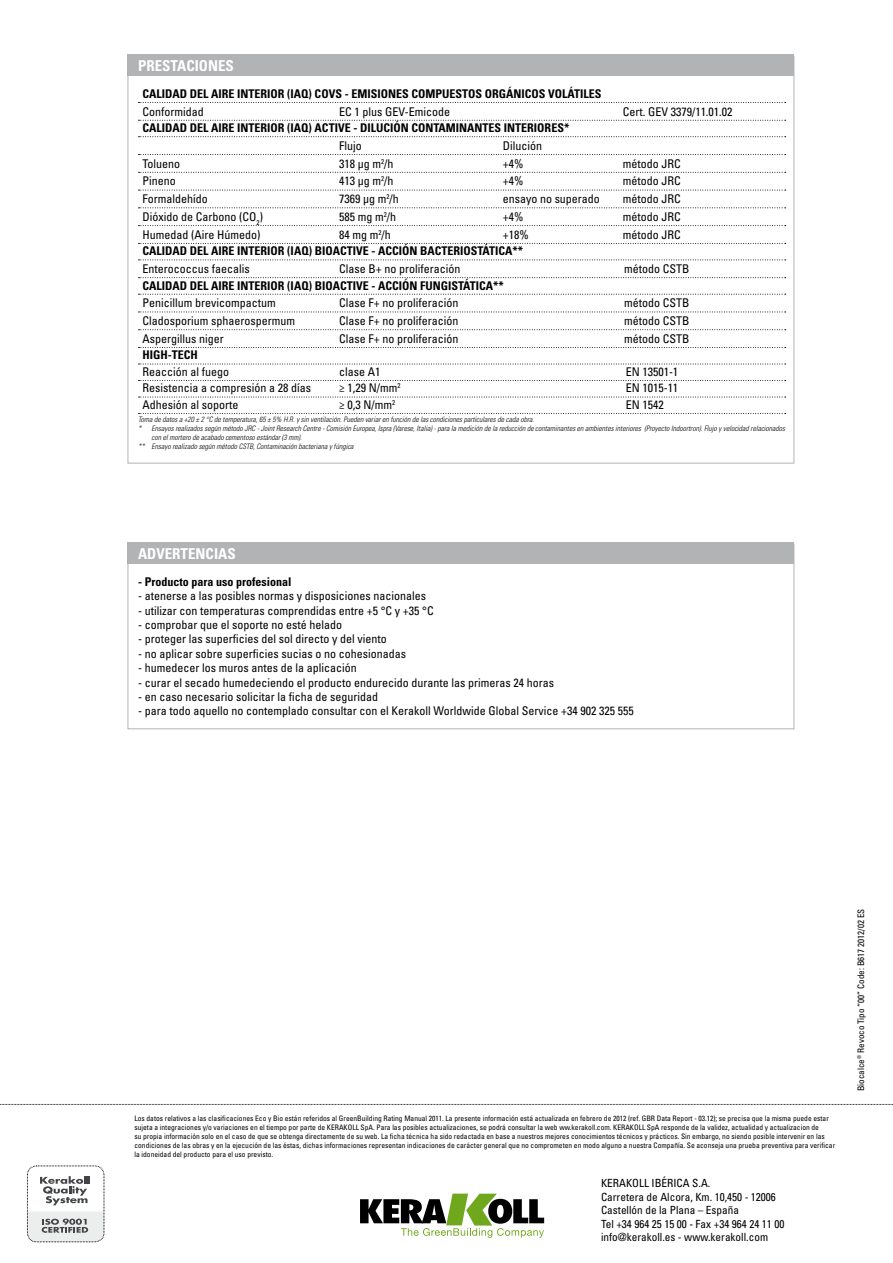
<style>
.page{position:relative;width:893px;height:1263px;background:#fff}
.page>*{position:absolute;margin:0;border:0;box-sizing:border-box;transform-origin:0 0}
.t1{font:700 condensed 15px "Univers LT Std";color:#fff}
.t2{font:condensed 12px "Univers LT Std";color:#000}
.t3{font:700 condensed 12px "Univers LT Std";color:#000}
.t4{font:condensed 11.25px/13.5px "Univers LT Std";color:#000}
.t5{font:condensed 9px "Univers LT Std";color:#000}
.t6{font:condensed 7.5px/9px "Univers LT Std";color:#000}
.t7{font:italic 300 condensed 7.5px "Univers LT Std";color:#000}
</style>
<div class="page">
<div style="left:27px;top:1166px;width:77px;height:76px;border:1px dashed #000;border-radius:9px"></div>
<svg style="left:40px;top:1176px;width:50px;height:29px"></svg>
<svg style="left:27px;top:1211px;width:77px;height:31px;background:#d2d3d3"></svg>
<svg style="left:0;top:1104px;width:893px;height:1px"></svg>
<svg style="left:360px;top:1193px;width:184px;height:45px"></svg>
<div style="left:128px;top:542px;width:666px;height:22px;background:#b1b3b4"></div>
<svg style="left:139px;top:102px;width:647px;height:1px"></svg>
<svg style="left:139px;top:120px;width:647px;height:1px"></svg>
<svg style="left:139px;top:136px;width:647px;height:1px"></svg>
<svg style="left:139px;top:154px;width:647px;height:1px"></svg>
<svg style="left:139px;top:172px;width:647px;height:1px"></svg>
<svg style="left:139px;top:190px;width:647px;height:1px"></svg>
<svg style="left:139px;top:207px;width:647px;height:1px"></svg>
<svg style="left:139px;top:225px;width:647px;height:1px"></svg>
<svg style="left:139px;top:243px;width:647px;height:1px"></svg>
<svg style="left:139px;top:259px;width:647px;height:1px"></svg>
<svg style="left:139px;top:277px;width:647px;height:1px"></svg>
<svg style="left:139px;top:294px;width:647px;height:1px"></svg>
<svg style="left:139px;top:312px;width:647px;height:1px"></svg>
<svg style="left:139px;top:329px;width:647px;height:1px"></svg>
<svg style="left:139px;top:347px;width:647px;height:1px"></svg>
<svg style="left:139px;top:364px;width:647px;height:1px"></svg>
<svg style="left:139px;top:380px;width:647px;height:1px"></svg>
<svg style="left:139px;top:397px;width:647px;height:1px"></svg>
<svg style="left:139px;top:413px;width:647px;height:1px"></svg>
<div style="left:128px;top:54px;width:666px;height:22px;background:#b1b3b4"></div>
<p class="t1" style="left:138px;top:56px;width:97px">PRESTACION ES</p>
<p class="t3" style="left:143px;top:86px;width:460px">CALIDAD DEL AIRE INTERIOR (IAQ) COVS - EMISION ES COMPUESTOS ORGÁN ICOS VOLÁTILES</p>
<p class="t2" style="left:143px;top:104px;width:63px">Conformidad</p>
<p class="t2" style="left:339px;top:104px;width:113px">EC 1 plus GEV-Emicode</p>
<p class="t2" style="left:623px;top:104px;width:111px">Cert. GEV 3379/11.01.02</p>
<p class="t3" style="left:143px;top:120px;width:428px">CALIDAD DEL AIRE INTERIOR (IAQ) ACTIVE - DILUCIÓN CONTAMINANTES INTERIORES*</p>
<p class="t2" style="left:339px;top:138px;width:24px">Flujo</p>
<p class="t2" style="left:503px;top:138px;width:41px">Dilución</p>
<p class="t2" style="left:143px;top:156px;width:39px">Tolueno</p>
<p class="t2" style="left:339px;top:156px;width:56px">318 µg m<sup>2</sup>/h</p>
<p class="t2" style="left:503px;top:156px;width:22px">+4%</p>
<p class="t2" style="left:623px;top:156px;width:60px">método JRC</p>
<p class="t2" style="left:143px;top:174px;width:35px">Pineno</p>
<p class="t2" style="left:339px;top:174px;width:56px">413 µg m<sup>2</sup>/h</p>
<p class="t2" style="left:503px;top:174px;width:22px">+4%</p>
<p class="t2" style="left:623px;top:174px;width:60px">método JRC</p>
<p class="t2" style="left:143px;top:191px;width:67px">Formaldehído</p>
<p class="t2" style="left:339px;top:191px;width:61px">7369 µg m<sup>2</sup>/h</p>
<p class="t2" style="left:503px;top:191px;width:99px">ensayo no superado</p>
<p class="t2" style="left:623px;top:191px;width:60px">método JRC</p>
<p class="t2" style="left:143px;top:209px;width:122px">Dióxido de Carbono (CO<sub>2</sub>)</p>
<p class="t2" style="left:339px;top:209px;width:59px">585 mg m<sup>2</sup>/h</p>
<p class="t2" style="left:503px;top:209px;width:22px">+4%</p>
<p class="t2" style="left:623px;top:209px;width:60px">método JRC</p>
<p class="t2" style="left:143px;top:227px;width:119px">Humedad (Aire Húmedo)</p>
<p class="t2" style="left:339px;top:227px;width:53px">84 mg m<sup>2</sup>/h</p>
<p class="t2" style="left:503px;top:227px;width:27px">+18%</p>
<p class="t2" style="left:623px;top:227px;width:60px">método JRC</p>
<p class="t3" style="left:143px;top:244px;width:382px">CALIDAD DEL AIRE INTERIOR (IAQ) BIOACTIVE - ACCIÓN BACTERIOSTÁTICA**</p>
<p class="t2" style="left:143px;top:261px;width:109px">Enterococcus faecalis</p>
<p class="t2" style="left:339px;top:261px;width:123px">Clase B+ no proliferación</p>
<p class="t2" style="left:624px;top:261px;width:67px">método CSTB</p>
<p class="t3" style="left:143px;top:278px;width:291px">CALIDAD DEL AIRE INTERIOR (IAQ) BIOACTIVE - ACCIÓN FUNG</p>
<p class="t3" style="left:448px;top:278px;width:57px">ISTÁTICA**</p>
<p class="t2" style="left:143px;top:295px;width:135px">Penicillum brevicompactum</p>
<p class="t2" style="left:339px;top:295px;width:121px">Clase F+ no proliferación</p>
<p class="t2" style="left:624px;top:295px;width:67px">método CSTB</p>
<p class="t2" style="left:143px;top:313px;width:154px">Cladosporium sphaerospermum</p>
<p class="t2" style="left:339px;top:313px;width:121px">Clase F+ no proliferación</p>
<p class="t2" style="left:624px;top:313px;width:67px">método CSTB</p>
<p class="t2" style="left:143px;top:331px;width:83px">Aspergillus niger</p>
<p class="t2" style="left:339px;top:331px;width:121px">Clase F+ no proliferación</p>
<p class="t2" style="left:624px;top:331px;width:67px">método CSTB</p>
<p class="t3" style="left:143px;top:348px;width:49px">HIGH-TECH</p>
<p class="t2" style="left:143px;top:364px;width:88px">Reacción al fuego</p>
<p class="t2" style="left:339px;top:364px;width:43px">clase A1</p>
<p class="t2" style="left:626px;top:364px;width:54px">EN 13501-1</p>
<p class="t2" style="left:143px;top:380px;width:170px">Resistencia a compresión a 28 días</p>
<p class="t2" style="left:339px;top:380px;width:63px">≥ 1,29 N/mm<sup>2</sup></p>
<p class="t2" style="left:626px;top:380px;width:54px">EN 1015-11</p>
<p class="t2" style="left:143px;top:397px;width:97px">Adhesión al soporte</p>
<p class="t2" style="left:339px;top:397px;width:57px">≥ 0,3 N/mm<sup>2</sup></p>
<p class="t2" style="left:626px;top:397px;width:39px">EN 1542</p>
<p class="t7" style="left:138px;top:415px;width:397px">Toma de datos a +20 ± 2 °C de temperatura, 65 ± 5% H.R. y sin ventilación. Pueden variar en función de las condiciones particulares de cada obra.</p>
<p class="t7" style="left:138px;top:424px;width:649px">* Ensayos realizados según método JRC - Joint Research Centre - Comisión Europea, Ispra (Varese, Italia) - para la medición de la reducción de contaminantes en ambientes interiores (Proyecto Indoortron). Flujo y velocidad relacionados</p>
<p class="t7" style="left:152px;top:433px;width:152px">con el mortero de acabado cementoso estándar (3 mm).</p>
<p class="t7" style="left:138px;top:442px;width:217px">** Ensayo realizado según método CSTB, Contaminación bacteriana y fúngica</p>
<p class="t1" style="left:138px;top:544px;width:99px">ADVERTENCIAS</p>
<p class="t3" style="left:138px;top:574px;width:155px">- PRODUCTO PARA USO PROFESIONAL</p>
<p class="t2" style="left:138px;top:588px;width:289px">- atenerse a las posibles normas y disposiciones nacionales</p>
<p class="t2" style="left:138px;top:603px;width:297px">- utilizar con temperaturas comprendidas entre +5 °C y +35 °C</p>
<p class="t2" style="left:138px;top:617px;width:205px">- comprobar que el soporte no esté helado</p>
<p class="t2" style="left:138px;top:631px;width:250px">- proteger las superficies del sol directo y del viento</p>
<p class="t2" style="left:138px;top:646px;width:269px">- no aplicar sobre superficies sucias o no cohesionadas</p>
<p class="t2" style="left:138px;top:660px;width:220px">- humedecer los muros antes de la aplicación</p>
<p class="t2" style="left:138px;top:675px;width:417px">- curar el secado humedeciendo el producto endurecido durante las primeras 24 horas</p>
<p class="t2" style="left:138px;top:689px;width:241px">- en caso necesario solicitar la ficha de seguridad</p>
<p class="t2" style="left:138px;top:703px;width:497px">- para todo aquello no contemplado consultar con el Kerakoll Worldwide Global Service +34 902 325 555</p>
<p class="t6" style="left:134px;top:1113px;width:702px">Los datos relativos a las clasificaciones Eco y Bio están referidos al GreenBuilding Rating Manual 2011. La presente información está actualizada en febrero de 2012 (ref. GBR Data Report - 03.12); se precisa que la misma puede estar sujeta a integraciones y/o variaciones en el tiempo por parte de KERAKOLL SpA. Para las posibles actualizaciones, se podrá consultar la web ww.kerakoll.com. KERAKOLL SpA responde de la validez, actualidad y actualizacion de<br>su propia información solo en el caso de que se obtenga directamente de su web. La ficha técnica ha sido redactada en base a nuestros mejores conocimientos técnicos y prácticos. Sin embargo, no siendo posible intervenir en las condiciones de las obras y en la ejecución de las éstas, dichas informaciones representan indicaciones de carácter general que no comprometen en modo alguno a nuestra Compañía. Se aconseja una prueba preventiva para verificar la idoneidad del producto para el uso previsto.</p>
<p class="t4" style="left:601px;top:1176px;width:185px">KERAKOLL IBÉRICA S.A.<br>Carretera de Alcora, Km. 10,450 - 12006<br>Castellón de la Plana – España<br>Tel +34 964 25 15 00 - Fax +34 964 24 11 00 info@kerakoll.es - www.kerakoll.com</p>
<p class="t5" style="left:855px;top:1091px;width:184px;rotate:-90deg">Biocalce<sup>®</sup> Revoco Tipo “00” Code: B617 2012/02 ES</p>
</div>
